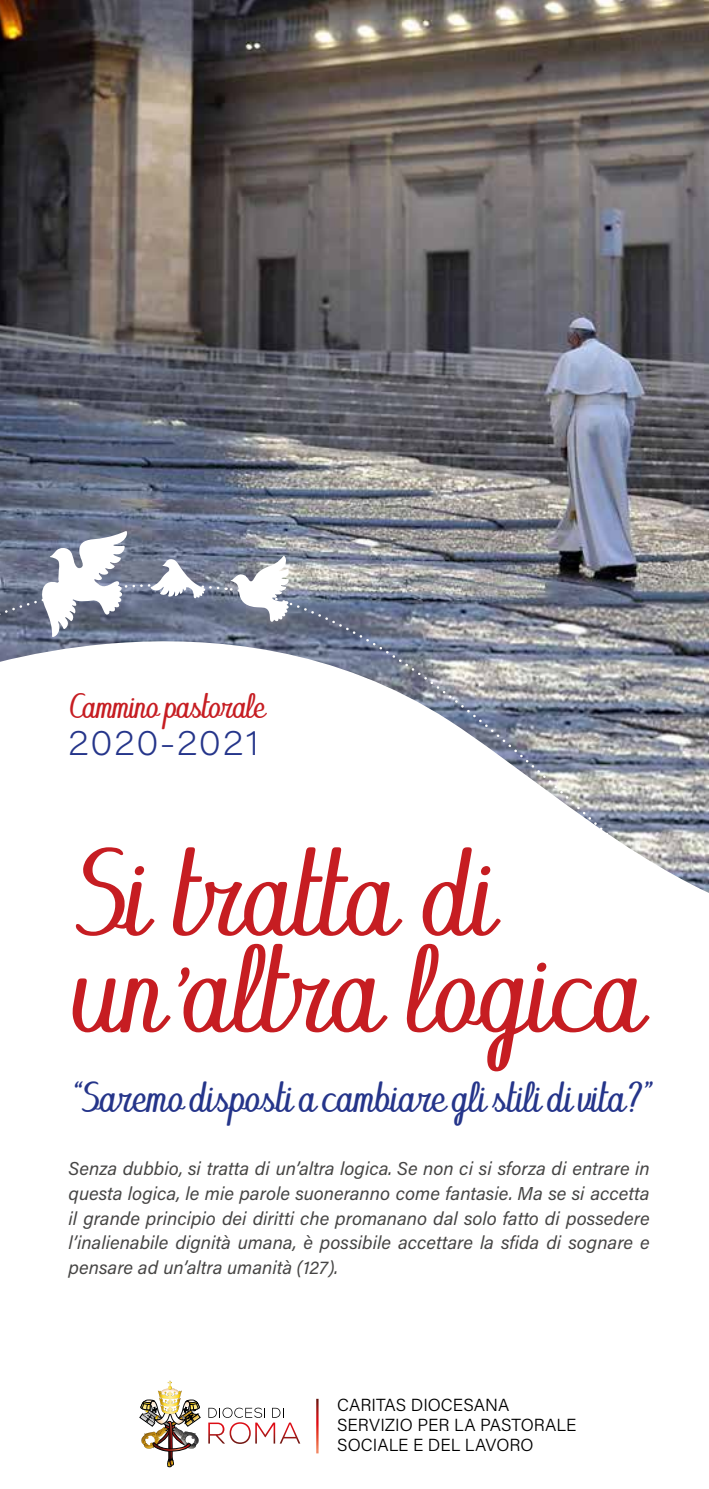
<style>
.page{position:relative;width:709px;height:1489px;background:#fff}
.page>*{position:absolute;margin:0;border:0;box-sizing:border-box;transform-origin:0 0}
.t1{font:italic 115px/96.5px "Abecedary";color:#c61d22}
.t2{font:italic 40px "Abecedary";color:#25358a}
.t3{font:35px "Acumin Variable Concept";letter-spacing:.13em;color:#25358a}
.t4{font:italic 32.5px "Abecedary";letter-spacing:-.02em;color:#c61d22}
.t5{font:18.75px/24.8px "Acumin Variable Concept";letter-spacing:.015em;color:#464544;text-align:justify}
.t6{font:17.5px/20px "Acumin Variable Concept";letter-spacing:.005em;color:#000}
</style>
<div class="page">
<img style="left:0;top:0;width:709px;height:573px">
<svg style="left:289px;top:573px;width:420px;height:304px;background:#94969a"></svg>
<svg style="left:289px;top:586px;width:368px;height:291px"></svg>
<svg style="left:678px;top:877px;width:31px;height:16px"></svg>
<svg style="left:0;top:531px;width:289px;height:131px"></svg>
<img style="left:140px;top:1380px;width:60px;height:87px">
<svg style="left:208px;top:1407px;width:92px;height:36px"></svg>
<h3 class="t4" style="left:68px;top:687px;width:198px">Cammino pastorale</h3>
<h3 class="t3" style="left:68px;top:718px;width:191px">2020-2021</h3>
<h1 class="t1" style="left:68px;top:856px;width:574px">Si tratta di un’altra logica</h1>
<h2 class="t2" style="left:68px;top:1074px;width:582px">“Saremo disposti a cambiare gli stili di vita?”</h2>
<p class="t5" style="left:68px;top:1155px;width:582px">Senza dubbio, si tratta di un’altra logica. Se non ci si sforza di entrare in questa logica, le mie parole suoneranno come fantasie. Ma se si accetta il grande principio dei diritti che promanano dal solo fatto di possedere l’inalienabile dignità umana, è possibile accettare la sfida di sognare e pensare ad un’altra umanità (127).</p>
<p class="t6" style="left:337px;top:1394px;width:240px">CARITAS DIOCESANA<br>SERVIZIO PER LA PASTORALE<br>SOCIALE E DEL LAVORO</p>
</div>
